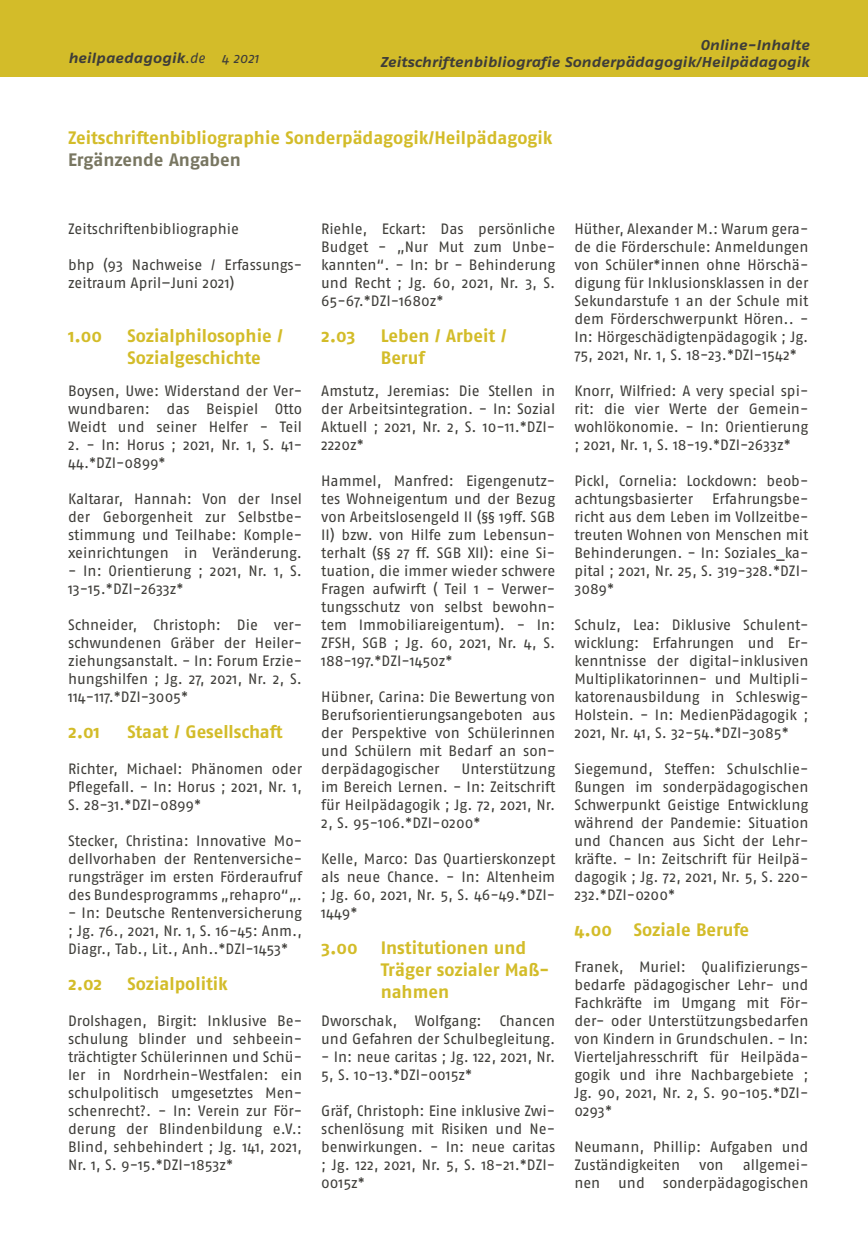
<style>
.page{position:relative;width:868px;height:1242px;background:#fff}
.page>*{position:absolute;margin:0;border:0;box-sizing:border-box;transform-origin:0 0}
.Head_gelb_klein{font:700 18px/21.6px "Fago No";color:#d3bc29}
.Text{font:15px/18px "Fago No";color:#3e3d39;text-align:justify}
.t1{font:italic 700 14.25px/17.1px "Fago Ex";color:#3e3d39;text-align:right}
.s1{font-family:"Fago No";font-weight:400}
.s2{color:#787661}
</style>
<div class="page">
<div style="left:0;top:0;width:867px;height:77px;background:#d3bc29"></div>
<p class="t1" style="left:68px;top:49px;width:192px">heilpaedagogik<span class="s1">.de 4 2021</span></p>
<p class="t1" style="left:380px;top:36px;width:431px">Online-Inhalte<br>Zeitschriftenbibliografie Sonderpädagogik/Heilpädagogik</p>
<p class="Head_gelb_klein" style="left:68px;top:127px;width:486px">Zeitschriftenbibliographie Sonderpädagogik/Heilpädagogik<br><span class="s2">Ergänzende Angaben</span></p>
<p class="Text" style="left:68px;top:220px;width:172px">Zeitschriftenbibliographie</p>
<p class="Text" style="left:68px;top:256px;width:235px">bhp (93 Nachweise / Erfassungs&shy;zeitraum April–Juni 2021)</p>
<p class="Head_gelb_klein" style="left:68px;top:325px;width:36px">1.00</p>
<p class="Head_gelb_klein" style="left:128px;top:325px;width:157px">Sozialphilosophie /<br>Sozialgeschichte</p>
<p class="Text" style="left:68px;top:382px;width:235px">Boysen, Uwe: Widerstand der Ver&shy;wundbaren: das Beispiel Otto Weidt und seiner Helfer - Teil</p>
<p class="Text" style="left:68px;top:436px;width:235px">2. - In: Horus ; 2021, Nr. 1, S. 41-<br>44.*DZI-0899*</p>
<p class="Text" style="left:68px;top:490px;width:235px">Kaltarar, Hannah: Von der Insel der Geborgenheit zur Selbstbe&shy;stimmung und Teilhabe: Komple&shy;xeinrichtungen in Veränderung.</p>
<p class="Text" style="left:68px;top:562px;width:235px">- In: Orientierung ; 2021, Nr. 1, S.<br>13-15.*DZI-2633z*</p>
<p class="Text" style="left:68px;top:616px;width:235px">Schneider, Christoph: Die ver&shy;schwundenen Gräber der Heiler&shy;ziehungsanstalt. - In: Forum Erzie&shy;hungshilfen ; Jg. 27, 2021, Nr. 2, S.<br>114-117.*DZI-3005*</p>
<p class="Head_gelb_klein" style="left:68px;top:721px;width:34px">2.01</p>
<p class="Head_gelb_klein" style="left:128px;top:721px;width:156px">Staat / Gesellschaft</p>
<p class="Text" style="left:68px;top:760px;width:235px">Richter, Michael: Phänomen oder Pflegefall. - In: Horus ; 2021, Nr. 1, S. 28-31.*DZI-0899*</p>
<p class="Text" style="left:68px;top:832px;width:236px">Stecker, Christina: Innovative Mo&shy;dellvorhaben der Rentenversiche&shy;rungsträger im ersten Förderaufruf des Bundesprogramms „rehapro“„.</p>
<p class="Text" style="left:68px;top:904px;width:235px">- In: Deutsche Rentenversicherung ; Jg. 76., 2021, Nr. 1, S. 16-45: Anm., Diagr., Tab., Lit., Anh..*DZI-1453*</p>
<p class="Head_gelb_klein" style="left:68px;top:973px;width:36px">2.02</p>
<p class="Head_gelb_klein" style="left:128px;top:973px;width:102px">Sozialpolitik</p>
<p class="Text" style="left:68px;top:1012px;width:235px">Drolshagen, Birgit: Inklusive Be&shy;schulung blinder und sehbeein&shy;trächtigter Schülerinnen und Schü&shy;ler in Nordrhein-Westfalen: ein schulpolitisch umgesetztes Men&shy;schenrecht?. - In: Verein zur För&shy;derung der Blindenbildung e.V.:<br>Blind, sehbehindert ; Jg. 141, 2021, Nr. 1, S. 9-15.*DZI-1853z*</p>
<p class="Text" style="left:321px;top:220px;width:235px">Riehle, Eckart: Das persönliche Budget - „Nur Mut zum Unbe&shy;kannten“. - In: br - Behinderung und Recht ; Jg. 60, 2021, Nr. 3, S.<br>65-67.*DZI-1680z*</p>
<p class="Head_gelb_klein" style="left:321px;top:325px;width:36px">2.03</p>
<p class="Head_gelb_klein" style="left:381px;top:325px;width:127px">Leben / Arbeit /<br>Beruf</p>
<p class="Text" style="left:321px;top:382px;width:235px">Amstutz, Jeremias: Die Stellen in der Arbeitsintegration. - In: Sozial Aktuell ; 2021, Nr. 2, S. 10-11.*DZI-2220z*</p>
<p class="Text" style="left:321px;top:472px;width:235px">Hammel, Manfred: Eigengenutz&shy;tes Wohneigentum und der Bezug von Arbeitslosengeld II (§§ 19ff. SGB II) bzw. von Hilfe zum Lebensun&shy;terhalt (§§ 27 ff. SGB XII): eine Si&shy;tuation, die immer wieder schwere Fragen aufwirft ( Teil 1 - Verwer&shy;tungsschutz von selbst bewohn&shy;tem Immobiliareigentum). - In:<br>ZFSH, SGB ; Jg. 60, 2021, Nr. 4, S.<br>188-197.*DZI-1450z*</p>
<p class="Text" style="left:321px;top:688px;width:235px">Hübner, Carina: Die Bewertung von Berufsorientierungsangeboten aus der Perspektive von Schülerinnen und Schülern mit Bedarf an son&shy;derpädagogischer</p>
<p class="Text" style="left:321px;top:760px;width:236px;text-indent:140px">Unterstützung im Bereich Lernen. - In: Zeitschrift für Heilpädagogik ; Jg. 72, 2021, Nr.<br>2, S. 95-106.*DZI-0200*</p>
<p class="Text" style="left:321px;top:850px;width:236px">Kelle, Marco: Das Quartierskonzept als neue Chance. - In: Altenheim ; Jg. 60, 2021, Nr. 5, S. 46-49.*DZI-1449*</p>
<p class="Head_gelb_klein" style="left:321px;top:937px;width:38px">3.00</p>
<p class="Head_gelb_klein" style="left:381px;top:937px;width:170px">Institutionen und<br>Träger sozialer Maß&shy;nahmen</p>
<p class="Text" style="left:321px;top:1012px;width:235px">Dworschak, Wolfgang: Chancen und Gefahren der Schulbegleitung.</p>
<p class="Text" style="left:321px;top:1048px;width:235px">- In: neue caritas ; Jg. 122, 2021, Nr.<br>5, S. 10-13.*DZI-0015z*</p>
<p class="Text" style="left:321px;top:1102px;width:235px">Gräf, Christoph: Eine inklusive Zwi&shy;schenlösung mit Risiken und Ne&shy;benwirkungen. - In: neue caritas ; Jg. 122, 2021, Nr. 5, S. 18-21.*DZI-0015z*</p>
<p class="Text" style="left:574px;top:220px;width:236px">Hüther, Alexander M.: Warum gera&shy;de die Förderschule: Anmeldungen von Schüler*innen ohne Hörschä&shy;digung für Inklusionsklassen in der Sekundarstufe 1 an der Schule mit dem Förderschwerpunkt Hören.. - In: Hörgeschädigtenpädagogik ; Jg.<br>75, 2021, Nr. 1, S. 18-23.*DZI-1542*</p>
<p class="Text" style="left:574px;top:382px;width:235px">Knorr, Wilfried: A very special spi&shy;rit: die vier Werte der Gemein&shy;wohlökonomie. - In: Orientierung ; 2021, Nr. 1, S. 18-19.*DZI-2633z*</p>
<p class="Text" style="left:574px;top:472px;width:235px">Pickl, Cornelia: Lockdown: beob&shy;achtungsbasierter</p>
<p class="Text" style="left:574px;top:490px;width:236px;text-indent:138px">Erfahrungsbe&shy;richt aus dem Leben im Vollzeitbe&shy;treuten Wohnen von Menschen mit Behinderungen. - In: Soziales_ka&shy;pital ; 2021, Nr. 25, S. 319-328.*DZI-3089*</p>
<p class="Text" style="left:574px;top:616px;width:235px">Schulz, Lea: Diklusive Schulent&shy;wicklung: Erfahrungen und Er&shy;kenntnisse der digital-inklusiven Multiplikatorinnen- und Multipli&shy;katorenausbildung in Schleswig-Holstein. - In: MedienPädagogik ; 2021, Nr. 41, S. 32-54.*DZI-3085*</p>
<p class="Text" style="left:574px;top:760px;width:235px">Siegemund, Steffen: Schulschlie&shy;ßungen im sonderpädagogischen Schwerpunkt Geistige Entwicklung während der Pandemie: Situation und Chancen aus Sicht der Lehr&shy;kräfte. - In: Zeitschrift für Heilpä&shy;dagogik ; Jg. 72, 2021, Nr. 5, S. 220- 232.*DZI-0200*</p>
<p class="Head_gelb_klein" style="left:574px;top:919px;width:176px">4.00 Soziale Berufe</p>
<p class="Text" style="left:574px;top:958px;width:235px">Franek, Muriel: Qualifizierungs&shy;bedarfe pädagogischer Lehr- und Fachkräfte im Umgang mit För&shy;der- oder Unterstützungsbedarfen von Kindern in Grundschulen. - In:<br>Vierteljahresschrift für Heilpäda&shy;gogik und ihre Nachbargebiete ; Jg. 90, 2021, Nr. 2, S. 90-105.*DZI-0293*</p>
<p class="Text" style="left:574px;top:1138px;width:235px">Neumann, Phillip: Aufgaben und<br>Zuständigkeiten</p>
<p class="Text" style="left:574px;top:1156px;width:235px;text-align:right">allgemei-<br>nen und sonderpädagogischen</p>
<p class="Text" style="left:699px;top:1156px;width:26px">von</p>
</div>
